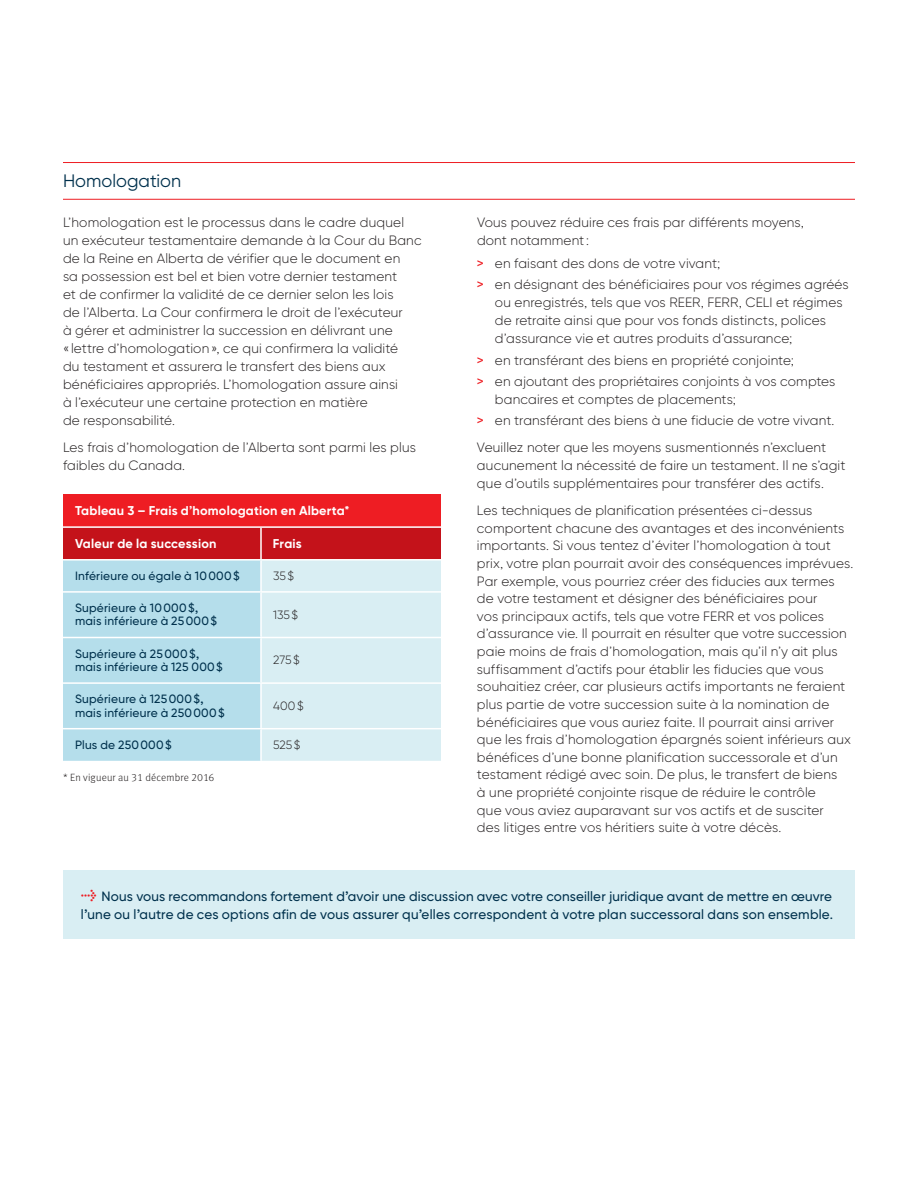
<style>
.page{position:relative;width:918px;height:1188px;background:#fff}
.page>*{position:absolute;margin:0;border:0;box-sizing:border-box;transform-origin:0 0}
.t1{font:18px "Gilroy BN";color:#00314d}
.t2{font:300 13.5px/17.7px "Gilroy BN";letter-spacing:.01em;color:#231f20}
.t3{font:500 13.5px/18px "Gilroy BN";letter-spacing:.01em;color:#00314d}
.t4{font:700 12.75px "Gilroy BN";letter-spacing:.015em;color:#fff}
.t5{font:500 12px/13.5px "Gilroy BN";letter-spacing:.02em;color:#00314d}
.t6{font:300 12px "Gilroy BN";letter-spacing:.005em;color:#231f20}
.t7{font:300 10.5px "Meta OT";letter-spacing:.015em;color:#231f20}
.s1{font-weight:500;color:#ee1d23}
.s2{font-family:"Meta Bold Expert";font-weight:400;font-size:12.75px;color:#ee1d23}
</style>
<div class="page">
<hr style="left:63px;top:162px;width:792px;height:1px;background:#ee1d23">
<hr style="left:63px;top:199px;width:792px;height:1px;background:#ee1d23">
<div style="left:63px;top:494px;width:378px;height:33px;background:#ee1d23"></div>
<svg style="left:63px;top:528px;width:378px;height:233px;background:#c6c8d1"></svg>
<hr style="left:63px;top:526px;width:198px;height:2px;background:#fff">
<hr style="left:261px;top:526px;width:180px;height:2px;background:#fff">
<hr style="left:260px;top:528px;width:2px;height:31px;background:#fff">
<hr style="left:63px;top:559px;width:198px;height:2px;background:#fff">
<hr style="left:261px;top:559px;width:180px;height:2px;background:#fff">
<hr style="left:260px;top:561px;width:2px;height:30px;background:#fff">
<hr style="left:63px;top:591px;width:198px;height:2px;background:#fff">
<hr style="left:261px;top:591px;width:180px;height:2px;background:#fff">
<hr style="left:260px;top:593px;width:2px;height:44px;background:#fff">
<hr style="left:63px;top:637px;width:198px;height:1px;background:#fff">
<hr style="left:261px;top:637px;width:180px;height:1px;background:#fff">
<hr style="left:260px;top:638px;width:2px;height:44px;background:#fff">
<hr style="left:63px;top:682px;width:198px;height:2px;background:#fff">
<hr style="left:261px;top:682px;width:180px;height:2px;background:#fff">
<hr style="left:260px;top:684px;width:2px;height:44px;background:#fff">
<hr style="left:63px;top:728px;width:198px;height:1px;background:#fff">
<hr style="left:261px;top:728px;width:180px;height:1px;background:#fff">
<hr style="left:260px;top:729px;width:2px;height:32px;background:#fff">
<div style="left:63px;top:870px;width:792px;height:69px;background:#d9eef3"></div>
<h1 class="t1" style="left:63px;top:170px;width:120px">Homologation</h1>
<p class="t2" style="left:63px;top:214px;width:360px">L’homologation est le processus dans le cadre duquel un exécuteur testamentaire demande à la Cour du Banc de la Reine en Alberta de vérifier que le document en<br>sa possession est bel et bien votre dernier testament<br>et de confirmer la validité de ce dernier selon les lois<br>de l’Alberta. La Cour confirmera le droit de l’exécuteur<br>à gérer et administrer la succession en délivrant une<br>« lettre d’homologation», ce qui confirmera la validité<br>du testament et assurera le transfert des biens aux bénéficiaires appropriés. L’homologation assure ainsi<br>à l’exécuteur une certaine protection en matière<br>de responsabilité.</p>
<p class="t2" style="left:63px;top:438px;width:355px">Les frais d’homologation de l’Alberta sont parmi les plus faibles du Canada.</p>
<p class="t4" style="left:75px;top:503px;width:276px">Tableau 3 – Frais d’homologation en Alberta*</p>
<p class="t4" style="left:75px;top:535px;width:143px">Valeur de la succession</p>
<p class="t4" style="left:273px;top:535px;width:30px">Frais</p>
<p class="t5" style="left:75px;top:569px;width:166px">Inférieure ou égale à 10000$</p>
<p class="t6" style="left:273px;top:568px;width:23px">35$</p>
<p class="t5" style="left:75px;top:601px;width:144px">Supérieure à 10000$, mais inférieure à 25000$</p>
<p class="t6" style="left:273px;top:607px;width:27px">135$</p>
<p class="t5" style="left:75px;top:647px;width:149px">Supérieure à 25000$, mais inférieure à 125 000$</p>
<p class="t6" style="left:273px;top:653px;width:28px">275$</p>
<p class="t5" style="left:75px;top:692px;width:151px">Supérieure à 125000$, mais inférieure à 250000$</p>
<p class="t6" style="left:273px;top:698px;width:32px">400$</p>
<p class="t5" style="left:75px;top:738px;width:98px">Plus de 250000$</p>
<p class="t6" style="left:273px;top:737px;width:29px">525$</p>
<p class="t7" style="left:63px;top:771px;width:153px">* En vigueur au 31 décembre 2016</p>
<p class="t2" style="left:477px;top:214px;width:328px">Vous pouvez réduire ces frais par différents moyens, dont notamment:</p>
<p class="t2" style="left:477px;top:252px;width:373px;line-height:21.3px"><span class="s1">&gt;</span> en faisant des dons de votre vivant;<br><span class="s1">&gt;</span> en désignant des bénéficiaires pour vos régimes agréés</p>
<p class="t2" style="left:495px;top:293px;width:349px">ou enregistrés, tels que vos REER, FERR, CELI et régimes de retraite ainsi que pour vos fonds distincts, polices d’assurance vie et autres produits d’assurance;</p>
<p class="t2" style="left:477px;top:349px;width:360px;line-height:21.3px"><span class="s1">&gt;</span> en transférant des biens en propriété conjointe;<br><span class="s1">&gt;</span> en ajoutant des propriétaires conjoints à vos comptes</p>
<p class="t2" style="left:477px;top:388px;width:359px;line-height:21.3px;text-indent:18px">bancaires et comptes de placements;<br><span class="s1">&gt;</span> en transférant des biens à une fiducie de votre vivant.</p>
<p class="t2" style="left:477px;top:439px;width:370px">Veuillez noter que les moyens susmentionnés n’excluent aucunement la nécessité de faire un testament. Il ne s’agit que d’outils supplémentaires pour transférer des actifs.</p>
<p class="t2" style="left:477px;top:501px;width:378px">Les techniques de planification présentées ci-dessus comportent chacune des avantages et des inconvénients importants. Si vous tentez d’éviter l’homologation à tout prix, votre plan pourrait avoir des conséquences imprévues.<br>Par exemple, vous pourriez créer des fiducies aux termes de votre testament et désigner des bénéficiaires pour<br>vos principaux actifs, tels que votre FERR et vos polices d’assurance vie. Il pourrait en résulter que votre succession paie moins de frais d’homologation, mais qu’il n’y ait plus suffisamment d’actifs pour établir les fiducies que vous souhaitiez créer, car plusieurs actifs importants ne feraient plus partie de votre succession suite à la nomination de bénéficiaires que vous auriez faite. Il pourrait ainsi arriver que les frais d’homologation épargnés soient inférieurs aux bénéfices d’une bonne planification successorale et d’un testament rédigé avec soin. De plus, le transfert de biens<br>à une propriété conjointe risque de réduire le contrôle<br>que vous aviez auparavant sur vos actifs et de susciter<br>des litiges entre vos héritiers suite à votre décès.</p>
<p class="t3" style="left:81px;top:887px;width:754px"><span class="s2">l</span> Nous vous recommandons fortement d’avoir une discussion avec votre conseiller juridique avant de mettre en œuvre l’une ou l’autre de ces options afin de vous assurer qu’elles correspondent à votre plan successoral dans son ensemble.</p>
</div>
